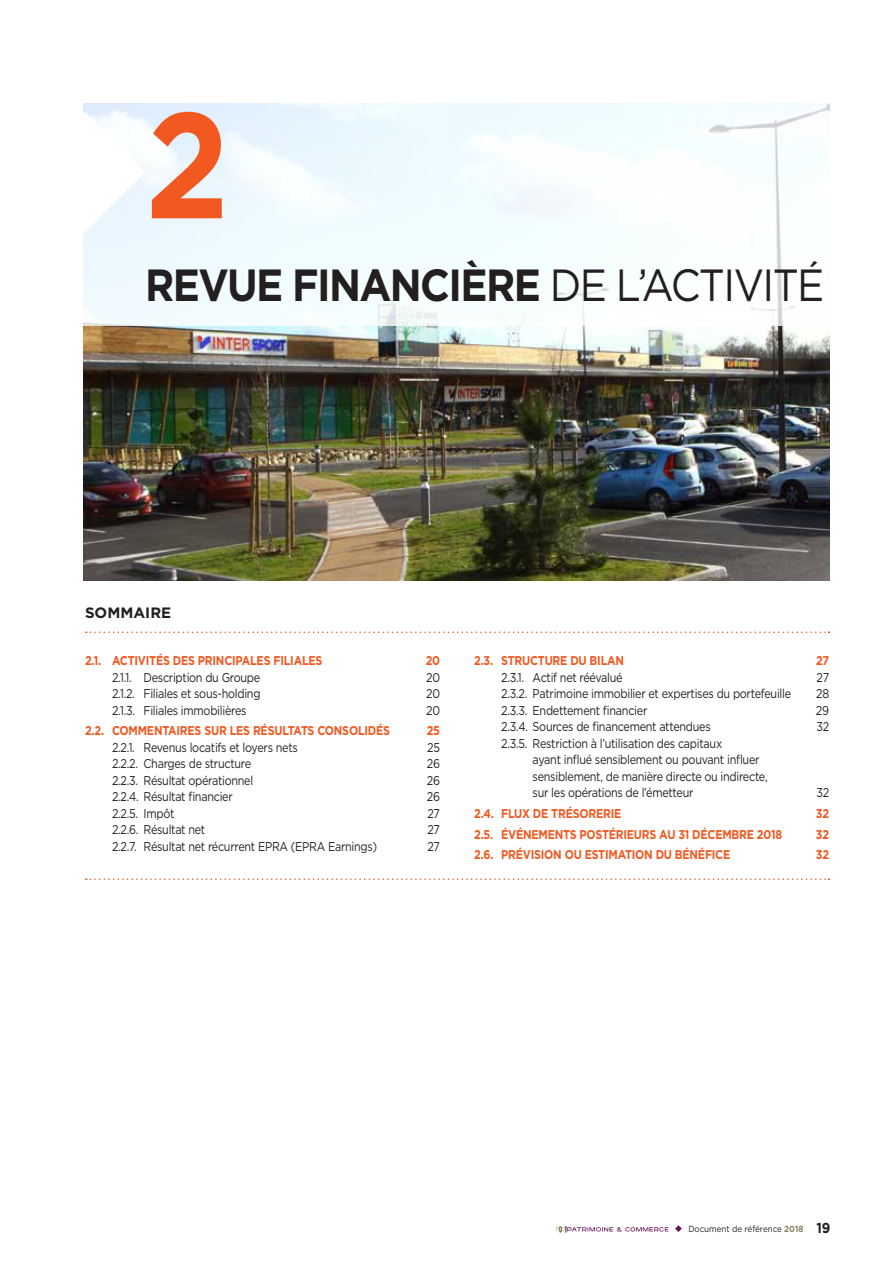
<style>
.page{position:relative;width:893px;height:1263px;background:#fff}
.page>*{position:absolute;margin:0;border:0;box-sizing:border-box;transform-origin:0 0}
.t1{font:700 150px "Gotham";color:#f15921;scale:.9 1}
.t2{font:700 45px "Gotham";letter-spacing:-.04em;color:#231f20;scale:.9 1}
.t3{font:700 15px "Gotham";color:#231f20}
.t4{font:12.75px/16.5px "Gotham";letter-spacing:-.025em;color:#231f20;scale:.85 1}
.t5{font:700 12.75px "Gotham";letter-spacing:-.02em;color:#f15921;scale:.85 1}
.t6{font:8.85px "Gotham";color:#231f20;scale:.9 1}
.s1{font-weight:400}
.s2{font-weight:700;color:#878162}
.s3{font-weight:700;font-size:14.4px}
</style>
<div class="page">
<img style="left:84px;top:326px;width:746px;height:254px">
<div style="left:60px;top:100px;width:785px;height:226px;background:#f3fdfe"></div>
<svg style="left:60px;top:112px;width:85px;height:120px"></svg>
<svg style="left:86px;top:631px;width:743px;height:2px"></svg>
<svg style="left:86px;top:878px;width:743px;height:2px"></svg>
<svg style="left:556px;top:1226px;width:113px;height:6px"></svg>
<svg style="left:675px;top:1225px;width:7px;height:7px"></svg>
<h1 class="t1" style="left:145px;top:66px;width:95px">2</h1>
<h2 class="t2" style="left:145px;top:255px;width:756px">REVUE FINANCIÈRE <span class="s1">DE L’ACTIVITÉ</span></h2>
<p class="t3" style="left:85px;top:603px;width:88px">SOMMAIRE</p>
<p class="t5" style="left:85px;top:652px;width:281px">2.1. ACTIVITÉS DES PRINCIPALES FILIALES</p>
<p class="t5" style="left:426px;top:652px;width:18px">20</p>
<p class="t4" style="left:112px;top:668px;width:176px">2.1.1. Description du Groupe</p>
<p class="t4" style="left:426px;top:668px;width:18px">20</p>
<p class="t4" style="left:112px;top:685px;width:176px">2.1.2. Filiales et sous-holding</p>
<p class="t4" style="left:426px;top:685px;width:18px">20</p>
<p class="t4" style="left:112px;top:701px;width:160px">2.1.3. Filiales immobilières</p>
<p class="t4" style="left:426px;top:701px;width:18px">20</p>
<p class="t5" style="left:85px;top:722px;width:360px">2.2. COMMENTAIRES SUR LES RÉSULTATS CONSOLIDÉS</p>
<p class="t5" style="left:427px;top:722px;width:17px">25</p>
<p class="t4" style="left:112px;top:739px;width:220px">2.2.1. Revenus locatifs et loyers nets</p>
<p class="t4" style="left:427px;top:739px;width:17px">25</p>
<p class="t4" style="left:112px;top:755px;width:165px">2.2.2. Charges de structure</p>
<p class="t4" style="left:427px;top:755px;width:17px">26</p>
<p class="t4" style="left:112px;top:772px;width:168px">2.2.3. Résultat opérationnel</p>
<p class="t4" style="left:427px;top:772px;width:17px">26</p>
<p class="t4" style="left:112px;top:788px;width:144px">2.2.4. Résultat financier</p>
<p class="t4" style="left:427px;top:788px;width:17px">26</p>
<p class="t4" style="left:112px;top:805px;width:75px">2.2.5. Impôt</p>
<p class="t4" style="left:428px;top:805px;width:16px">27</p>
<p class="t4" style="left:112px;top:821px;width:111px">2.2.6. Résultat net</p>
<p class="t4" style="left:428px;top:821px;width:16px">27</p>
<p class="t4" style="left:112px;top:838px;width:313px">2.2.7. Résultat net récurrent EPRA (EPRA Earnings)</p>
<p class="t4" style="left:428px;top:838px;width:16px">27</p>
<p class="t5" style="left:474px;top:652px;width:178px">2.3. STRUCTURE DU BILAN</p>
<p class="t5" style="left:816px;top:652px;width:17px">27</p>
<p class="t4" style="left:501px;top:668px;width:145px">2.3.1. Actif net réévalué</p>
<p class="t4" style="left:817px;top:668px;width:16px">27</p>
<p class="t4" style="left:501px;top:685px;width:343px">2.3.2. Patrimoine immobilier et expertises du portefeuille</p>
<p class="t4" style="left:816px;top:685px;width:17px">28</p>
<p class="t4" style="left:501px;top:701px;width:174px">2.3.3. Endettement financier</p>
<p class="t4" style="left:816px;top:701px;width:17px">29</p>
<p class="t4" style="left:501px;top:718px;width:248px">2.3.4. Sources de financement attendues</p>
<p class="t4" style="left:816px;top:718px;width:17px">32</p>
<p class="t4" style="left:533px;top:734px;width:278px;text-indent:-32px">2.3.5. Restriction à l’utilisation des capitaux<br>ayant influé sensiblement ou pouvant influer sensiblement, de manière directe ou indirecte, sur les opérations de l’émetteur</p>
<p class="t4" style="left:816px;top:784px;width:17px">32</p>
<p class="t5" style="left:474px;top:805px;width:175px">2.4. FLUX DE TRÉSORERIE</p>
<p class="t5" style="left:816px;top:805px;width:17px">32</p>
<p class="t5" style="left:474px;top:826px;width:364px">2.5. ÉVÉNEMENTS POSTÉRIEURS AU 31 DÉCEMBRE 2018</p>
<p class="t5" style="left:816px;top:826px;width:17px">32</p>
<p class="t5" style="left:474px;top:846px;width:303px">2.6. PRÉVISION OU ESTIMATION DU BÉNÉFICE</p>
<p class="t5" style="left:816px;top:846px;width:17px">32</p>
<p class="t6" style="left:688px;top:1223px;width:159px">Document de référence <span class="s2">2018</span> <span class="s3">19</span></p>
</div>
